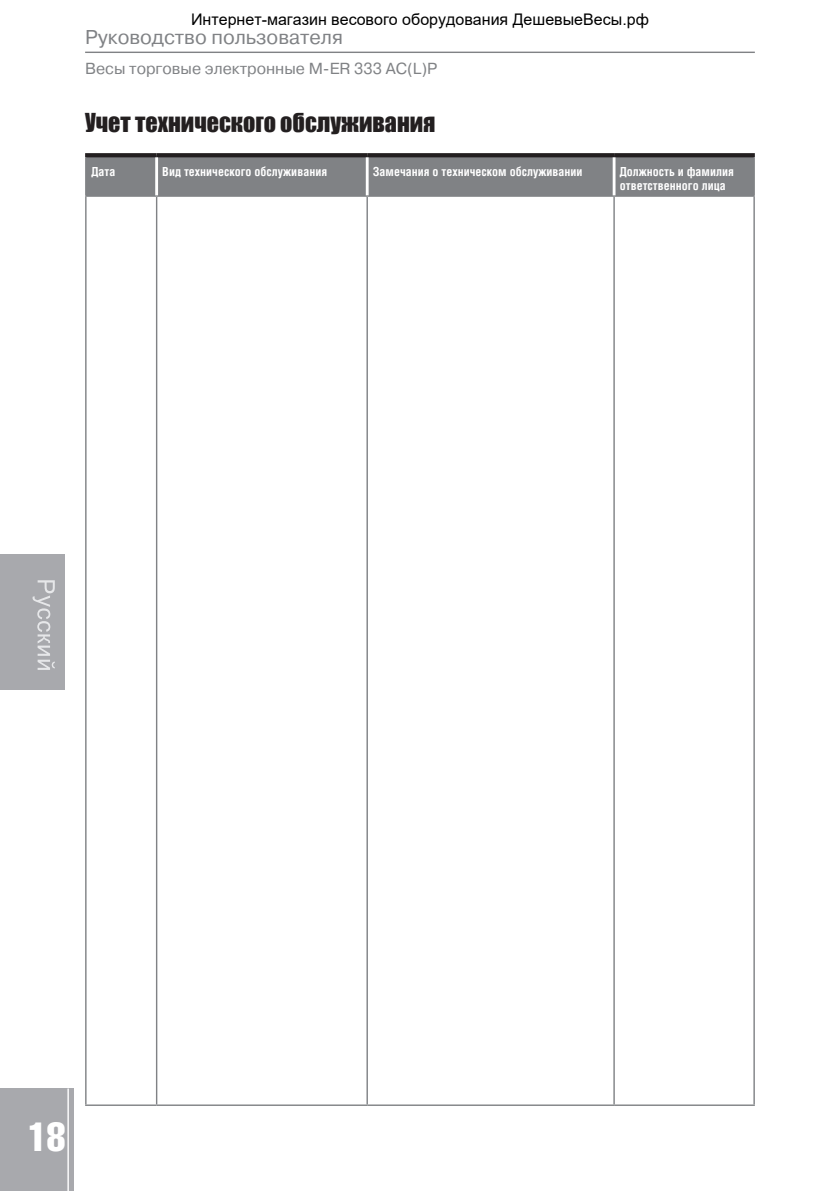
<style>
.page{position:relative;width:840px;height:1191px;background:#fff}
.page>*{position:absolute;margin:0;border:0;box-sizing:border-box;transform-origin:0 0}
.t1{font:40px "AG Letterica Compressed C";color:#fff}
.t2{font:24px "Impact";color:#231f20}
.t3{font:20px "Pragmatica C";color:#808285}
.t4{font:16px "Arial";color:#000}
.t5{font:16px "Pragmatica C";color:#808285}
.t6{font:700 12px/14.4px "AG Letterica Condensed";color:#fff}
</style>
<div class="page">
<hr style="left:85px;top:52px;width:669px;height:1px;background:#808285">
<div style="left:0;top:1088px;width:74px;height:103px;background:#a8a9ad"></div>
<hr style="left:67px;top:1088px;width:2px;height:103px;background:#fff">
<div style="left:0;top:554px;width:65px;height:135px;background:#a8a9ad"></div>
<svg style="left:33px;top:580px;width:22px;height:90px"></svg>
<div style="left:86px;top:157px;width:667px;height:38px;background:#808285"></div>
<hr style="left:85px;top:195px;width:71px;height:2px;background:#808285">
<hr style="left:85px;top:197px;width:1px;height:907px;background:#808285">
<hr style="left:156px;top:195px;width:211px;height:2px;background:#808285">
<hr style="left:156px;top:197px;width:1px;height:907px;background:#808285">
<hr style="left:367px;top:195px;width:246px;height:2px;background:#808285">
<hr style="left:366px;top:197px;width:2px;height:907px;background:#808285">
<hr style="left:613px;top:195px;width:141px;height:2px;background:#808285">
<hr style="left:613px;top:197px;width:1px;height:907px;background:#808285">
<hr style="left:753px;top:197px;width:1px;height:907px;background:#808285">
<hr style="left:85px;top:1104px;width:71px;height:2px;background:#808285">
<hr style="left:156px;top:1104px;width:211px;height:2px;background:#808285">
<hr style="left:367px;top:1104px;width:246px;height:2px;background:#808285">
<hr style="left:613px;top:1104px;width:141px;height:2px;background:#808285">
<svg style="left:85px;top:153px;width:71px;height:4px"></svg>
<svg style="left:156px;top:153px;width:211px;height:4px"></svg>
<svg style="left:367px;top:153px;width:246px;height:4px"></svg>
<svg style="left:613px;top:153px;width:141px;height:4px"></svg>
<hr style="left:85px;top:157px;width:1px;height:38px;background:#808285">
<hr style="left:753px;top:157px;width:1px;height:38px;background:#808285">
<hr style="left:155px;top:157px;width:3px;height:38px;background:#fff">
<hr style="left:365px;top:157px;width:3px;height:38px;background:#fff">
<hr style="left:612px;top:157px;width:3px;height:38px;background:#fff">
<h3 class="t4" style="left:191px;top:8px;width:459px">Интернет-магазин весового оборудования ДешевыеВесы.рф</h3>
<h3 class="t3" style="left:85px;top:26px;width:259px">Руководство пользователя</h3>
<h3 class="t5" style="left:85px;top:60px;width:353px">Весы торговые электронные M-ER 333 AC(L)P</h3>
<h2 class="t2" style="left:85px;top:104px;width:352px">Учет технического обслуживания</h2>
<p class="t6" style="left:91px;top:164px;width:25px">Дата</p>
<p class="t6" style="left:162px;top:164px;width:166px">Вид технического обслуживания</p>
<p class="t6" style="left:372px;top:164px;width:211px">Замечания о техническом обслуживании</p>
<p class="t6" style="left:619px;top:164px;width:115px">Должность и фамилия ответственного лица</p>
<h1 class="t1" style="left:28px;top:1115px;width:39px">18</h1>
</div>
